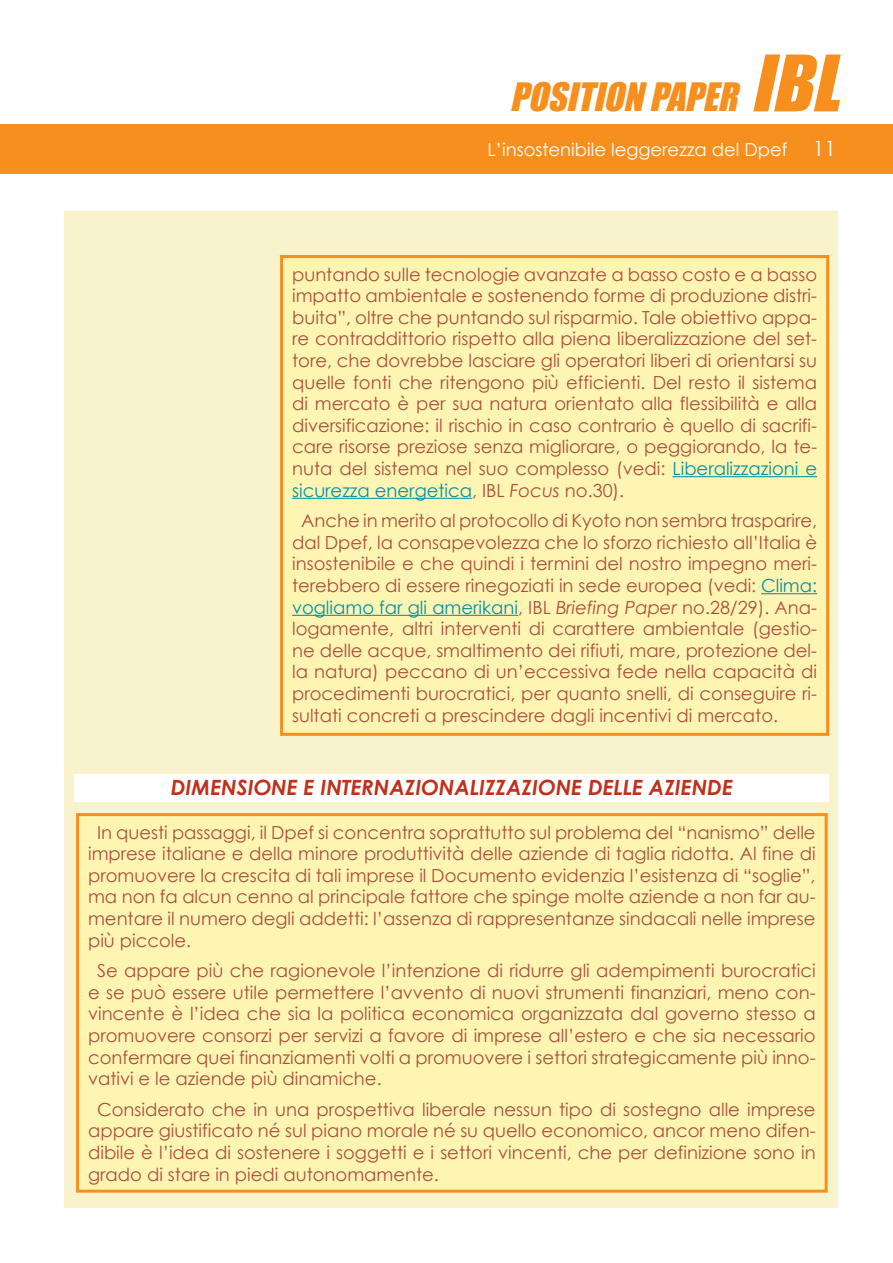
<style>
.page{position:relative;width:893px;height:1263px;background:#fff}
.page>*{position:absolute;margin:0;border:0;box-sizing:border-box;transform-origin:0 0}
.t1{font:italic 36px "Impact";color:#f78f1e}
.t2{font:italic 700 21px "Century Gothic";color:#bf311a}
.t3{font:18px/21.6px "Century Gothic";color:#ab4e3d;text-align:justify}
.t4{font:18px "Century Gothic";color:#fff}
.s1{font-size:72px}
.s2{font-size:21px}
.s3{color:#0092a5}
.s4{font-style:italic}
</style>
<div class="page">
<div style="left:0;top:124px;width:893px;height:49px;background:#f78f1e"></div>
<div style="left:63px;top:210px;width:776px;height:998px;background:#f8f3cc"></div>
<div style="left:282px;top:256px;width:546px;height:478px;background:#fff5b3"></div>
<hr style="left:672px;top:476px;width:145px;height:1px;background:#0092a5">
<hr style="left:292px;top:498px;width:180px;height:1px;background:#0092a5">
<hr style="left:761px;top:593px;width:56px;height:1px;background:#0092a5">
<hr style="left:292px;top:615px;width:226px;height:1px;background:#0092a5">
<div style="left:280px;top:255px;width:549px;height:481px;border:3px solid #f78f1e"></div>
<div style="left:78px;top:815px;width:748px;height:376px;background:#fff5b3"></div>
<div style="left:76px;top:813px;width:752px;height:380px;border:3px solid #f78f1e"></div>
<div style="left:75px;top:774px;width:754px;height:27px;background:#fff"></div>
<h1 class="t1" style="left:510px;top:75px;width:348px">POSITION PAPER <span class="s1">IBL</span></h1>
<p class="t4" style="left:488px;top:139px;width:350px">L’insostenibile leggerezza del Dpef <span class="s2">11</span></p>
<p class="t3" style="left:292px;top:263px;width:526px">puntando sulle tecnologie avanzate a basso costo e a basso impatto ambientale e sostenendo forme di produzione distri&shy;buita”, oltre che puntando sul risparmio. Tale obiettivo appa&shy;re contraddittorio rispetto alla piena liberalizzazione del set&shy;tore, che dovrebbe lasciare gli operatori liberi di orientarsi su quelle fonti che ritengono più efficienti. Del resto il sistema di mercato è per sua natura orientato alla flessibilità e alla diversificazione: il rischio in caso contrario è quello di sacrifi&shy;care risorse preziose senza migliorare, o peggiorando, la te&shy;nuta del sistema nel suo complesso (vedi: <span class="s3">Liberalizzazioni e sicurezza energetica</span>, IBL <span class="s4">Focus</span> no.30).</p>
<p class="t3" style="left:292px;top:510px;width:527px;text-indent:9px">Anche in merito al protocollo di Kyoto non sembra trasparire, dal Dpef, la consapevolezza che lo sforzo richiesto all’Italia è insostenibile e che quindi i termini del nostro impegno meri&shy;terebbero di essere rinegoziati in sede europea (vedi: <span class="s3">Clima: vogliamo far gli amerikani</span>, IBL <span class="s4">Briefing Paper</span> no.28/29). Ana&shy;logamente, altri interventi di carattere ambientale (gestio&shy;ne delle acque, smaltimento dei rifiuti, mare, protezione del&shy;la natura) peccano di un’eccessiva fede nella capacità di procedimenti burocratici, per quanto snelli, di conseguire ri&shy;sultati concreti a prescindere dagli incentivi di mercato.</p>
<p class="t2" style="left:171px;top:774px;width:429px">DIMENSIONE E INTERNAZIONALIZZAZIONE DELLE</p>
<p class="t2" style="left:649px;top:774px;width:39px">AZIENDE</p>
<p class="t3" style="left:88px;top:821px;width:729px;text-indent:9px">In questi passaggi, il Dpef si concentra soprattutto sul problema del “nanismo” delle imprese italiane e della minore produttività delle aziende di taglia ridotta. Al fine di promuovere la crescita di tali imprese il Documento evidenzia l’esistenza di “soglie”, ma non fa alcun cenno al principale fattore che spinge molte aziende a non far au&shy;mentare il numero degli addetti: l’assenza di rappresentanze sindacali nelle imprese più piccole.</p>
<p class="t3" style="left:88px;top:960px;width:729px;text-indent:9px">Se appare più che ragionevole l’intenzione di ridurre gli adempimenti burocratici e se può essere utile permettere l’avvento di nuovi strumenti finanziari, meno con&shy;vincente è l’idea che sia la politica economica organizzata dal governo stesso a promuovere consorzi per servizi a favore di imprese all’estero e che sia necessario confermare quei finanziamenti volti a promuovere i settori strategicamente più inno&shy;vativi e le aziende più dinamiche.</p>
<p class="t3" style="left:88px;top:1098px;width:729px;text-indent:9px">Considerato che in una prospettiva liberale nessun tipo di sostegno alle imprese appare giustificato né sul piano morale né su quello economico, ancor meno difen&shy;dibile è l’idea di sostenere i soggetti e i settori vincenti, che per definizione sono in grado di stare in piedi autonomamente.</p>
</div>
